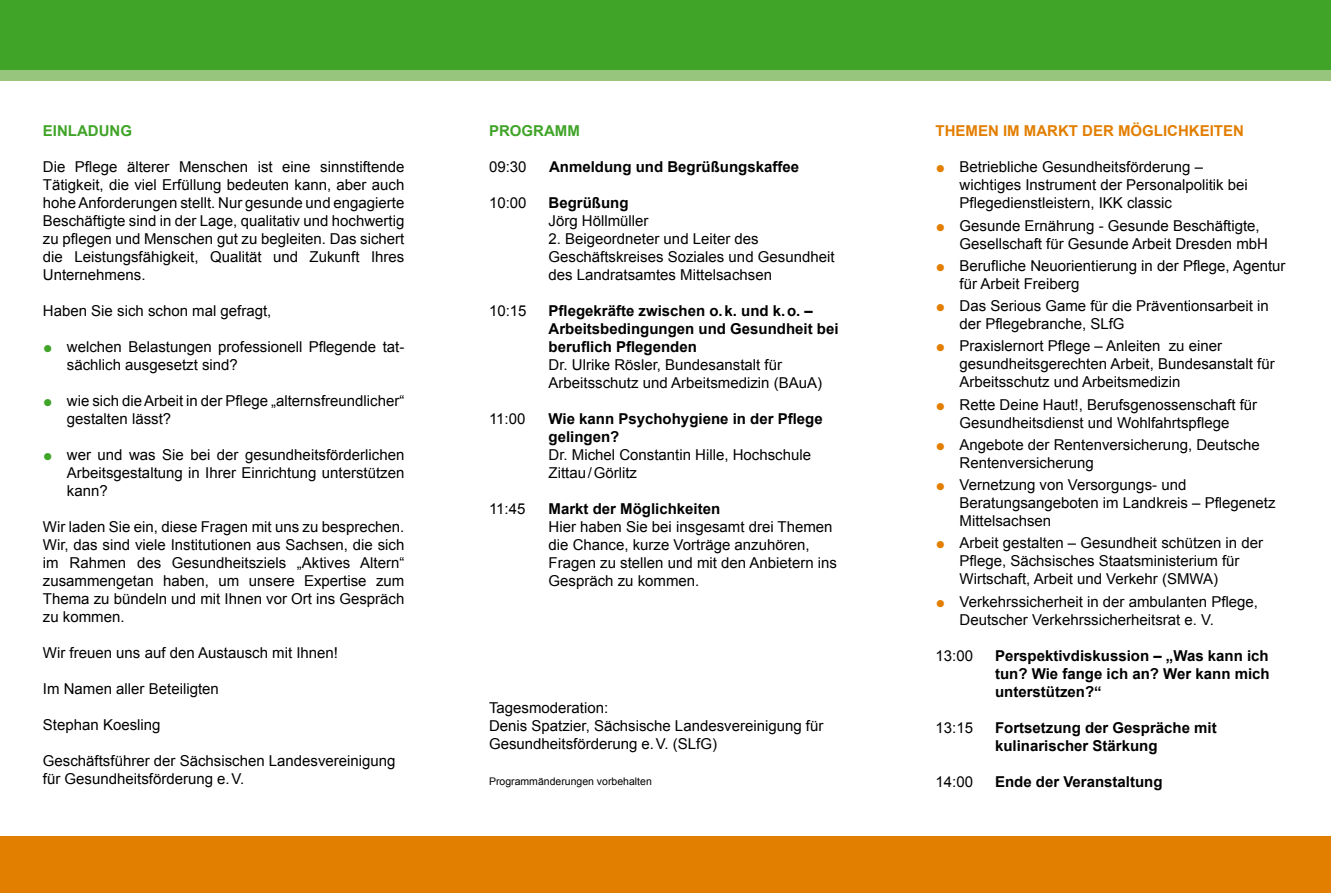
<style>
.page{position:relative;width:1331px;height:893px;background:#fff}
.page>*{position:absolute;margin:0;border:0;box-sizing:border-box;transform-origin:0 0}
.t1{font:15px/18px "Arial";color:#000}
.t2{font:700 15px/18px "Arial";color:#000}
.t3{font:700 15px "Arial";color:#e27e00}
.t4{font:700 15px "Arial";color:#40a428}
.t5{font:10.5px "Arial";color:#000}
.s1{font-family:"Scala Sans Pro";color:#40a428}
.s2{font-family:"Scala Sans Pro";color:#e27e00}
</style>
<div class="page">
<div style="left:0;top:50px;width:1331px;height:30px;background:#98c57d"></div>
<div style="left:0;top:836px;width:1331px;height:57px;background:#e27e00"></div>
<div style="left:0;top:0;width:1331px;height:70px;background:#40a428"></div>
<p class="t4" style="left:43px;top:121px;width:91px">EINLADUNG</p>
<p class="t1" style="left:43px;top:158px;width:363px;text-align:justify">Die Pflege älterer Menschen ist eine sinnstiftende Tätigkeit, die viel Erfüllung bedeuten kann, aber auch hohe Anforderungen stellt. Nur gesunde und engagierte Beschäftigte sind in der Lage, qualitativ und hochwertig zu pflegen und Menschen gut zu begleiten. Das sichert die Leistungsfähigkeit, Qualität und Zukunft Ihres Unternehmens.</p>
<p class="t1" style="left:43px;top:302px;width:230px">Haben Sie sich schon mal gefragt,</p>
<p class="t1" style="left:67px;top:338px;width:339px;text-indent:-24px"><span class="s1">○</span> welchen Belastungen professionell Pflegende tat&shy;sächlich ausgesetzt sind?</p>
<p class="t1" style="left:67px;top:392px;width:339px;text-indent:-24px"><span class="s1">○</span> wie sich die Arbeit in der Pflege „alternsfreundlicher“ gestalten lässt?</p>
<p class="t1" style="left:67px;top:446px;width:339px;text-align:justify;text-indent:-24px"><span class="s1">○</span> wer und was Sie bei der gesundheitsförderlichen Arbeitsgestaltung in Ihrer Einrichtung unterstützen kann?</p>
<p class="t1" style="left:43px;top:518px;width:363px;text-align:justify">Wir laden Sie ein, diese Fragen mit uns zu besprechen.<br>Wir, das sind viele Institutionen aus Sachsen, die sich im Rahmen des Gesundheitsziels „Aktives Altern“ zusammengetan haben, um unsere Expertise zum Thema zu bündeln und mit Ihnen vor Ort ins Gespräch zu kommen.</p>
<p class="t1" style="left:43px;top:644px;width:297px">Wir freuen uns auf den Austausch mit Ihnen!</p>
<p class="t1" style="left:43px;top:680px;width:177px">Im Namen aller Beteiligten</p>
<p class="t1" style="left:43px;top:716px;width:119px">Stephan Koesling</p>
<p class="t1" style="left:43px;top:752px;width:354px">Geschäftsführer der Sächsischen Landesvereinigung für Gesundheitsförderung e.V.</p>
<p class="t4" style="left:489px;top:121px;width:92px">PROGRAMM</p>
<p class="t1" style="left:489px;top:158px;width:39px">09:30</p>
<p class="t2" style="left:549px;top:158px;width:252px">Anmeldung und Begrüßungskaffee</p>
<p class="t1" style="left:489px;top:194px;width:39px">10:00</p>
<p class="t2" style="left:549px;top:194px;width:81px">Begrüßung</p>
<p class="t1" style="left:549px;top:212px;width:102px">Jörg Höllmüller</p>
<p class="t1" style="left:549px;top:230px;width:287px">2. Beigeordneter und Leiter des<br>Geschäftskreises Soziales und Gesundheit des Landratsamtes Mittelsachsen</p>
<p class="t1" style="left:489px;top:302px;width:39px">10:15</p>
<p class="t2" style="left:549px;top:302px;width:292px">Pflegekräfte zwischen o.k. und k.o. –<br>Arbeitsbedingungen und Gesundheit bei beruflich Pflegenden</p>
<p class="t1" style="left:549px;top:356px;width:275px">Dr. Ulrike Rösler, Bundesanstalt für<br>Arbeitsschutz und Arbeitsmedizin (BAuA)</p>
<p class="t1" style="left:489px;top:410px;width:38px">11:00</p>
<p class="t2" style="left:549px;top:410px;width:276px">Wie kann Psychohygiene in der Pflege gelingen?</p>
<p class="t1" style="left:549px;top:446px;width:264px">Dr. Michel Constantin Hille, Hochschule<br>Zittau/Görlitz</p>
<p class="t1" style="left:489px;top:500px;width:38px">11:45</p>
<p class="t2" style="left:549px;top:500px;width:173px">Markt der Möglichkeiten</p>
<p class="t1" style="left:549px;top:518px;width:290px">Hier haben Sie bei insgesamt drei Themen die Chance, kurze Vorträge anzuhören, Fragen zu stellen und mit den Anbietern ins Gespräch zu kommen.</p>
<p class="t1" style="left:489px;top:699px;width:336px">Tagesmoderation:<br>Denis Spatzier, Sächsische Landesvereinigung für<br>Gesundheitsförderung e.V. (SLfG)</p>
<p class="t5" style="left:489px;top:774px;width:164px">Programmänderungen vorbehalten</p>
<p class="t3" style="left:935px;top:121px;width:310px">THEMEN IM MARKT DER MÖGLICHKEITEN</p>
<p class="t1" style="left:959px;top:158px;width:290px;text-indent:-24px"><span class="s2">○</span> Betriebliche Gesundheitsförderung – wichtiges Instrument der Personalpolitik bei<br>Pflegedienstleistern, IKK classic</p>
<p class="t1" style="left:959px;top:216px;width:310px;text-indent:-24px"><span class="s2">○</span> Gesunde Ernährung - Gesunde Beschäftigte,<br>Gesellschaft für Gesunde Arbeit Dresden mbH</p>
<p class="t1" style="left:959px;top:257px;width:328px;text-indent:-24px"><span class="s2">○</span> Berufliche Neuorientierung in der Pflege, Agentur für Arbeit Freiberg</p>
<p class="t1" style="left:959px;top:297px;width:311px;text-indent:-24px"><span class="s2">○</span> Das Serious Game für die Präventionsarbeit in der Pflegebranche, SLfG</p>
<p class="t1" style="left:959px;top:337px;width:317px;text-indent:-24px"><span class="s2">○</span> Praxislernort Pflege – Anleiten zu einer gesundheitsgerechten Arbeit, Bundesanstalt für<br>Arbeitsschutz und Arbeitsmedizin</p>
<p class="t1" style="left:935px;top:395px;width:323px;text-align:center"><span class="s2">○</span> Rette Deine Haut!, Berufsgenossenschaft für<br>Gesundheitsdienst und Wohlfahrtspflege</p>
<p class="t1" style="left:959px;top:436px;width:302px;text-indent:-24px"><span class="s2">○</span> Angebote der Rentenversicherung, Deutsche<br>Rentenversicherung</p>
<p class="t1" style="left:959px;top:476px;width:318px;text-indent:-24px"><span class="s2">○</span> Vernetzung von Versorgungs- und<br>Beratungsangeboten im Landkreis – Pflegenetz<br>Mittelsachsen</p>
<p class="t1" style="left:959px;top:534px;width:305px;text-indent:-24px"><span class="s2">○</span> Arbeit gestalten – Gesundheit schützen in der<br>Pflege, Sächsisches Staatsministerium für<br>Wirtschaft, Arbeit und Verkehr (SMWA)</p>
<p class="t1" style="left:959px;top:592px;width:300px;text-indent:-24px"><span class="s2">○</span> Verkehrssicherheit in der ambulanten Pflege,<br>Deutscher Verkehrssicherheitsrat e. V.</p>
<p class="t1" style="left:935px;top:646px;width:39px">13:00</p>
<p class="t2" style="left:995px;top:647px;width:276px;text-align:justify">Perspektivdiskussion – „Was kann ich tun? Wie fange ich an? Wer kann mich unterstützen?“</p>
<p class="t1" style="left:935px;top:718px;width:39px">13:15</p>
<p class="t2" style="left:995px;top:719px;width:223px">Fortsetzung der Gespräche mit kulinarischer Stärkung</p>
<p class="t1" style="left:935px;top:772px;width:39px">14:00</p>
<p class="t2" style="left:995px;top:773px;width:169px">Ende der Veranstaltung</p>
</div>
